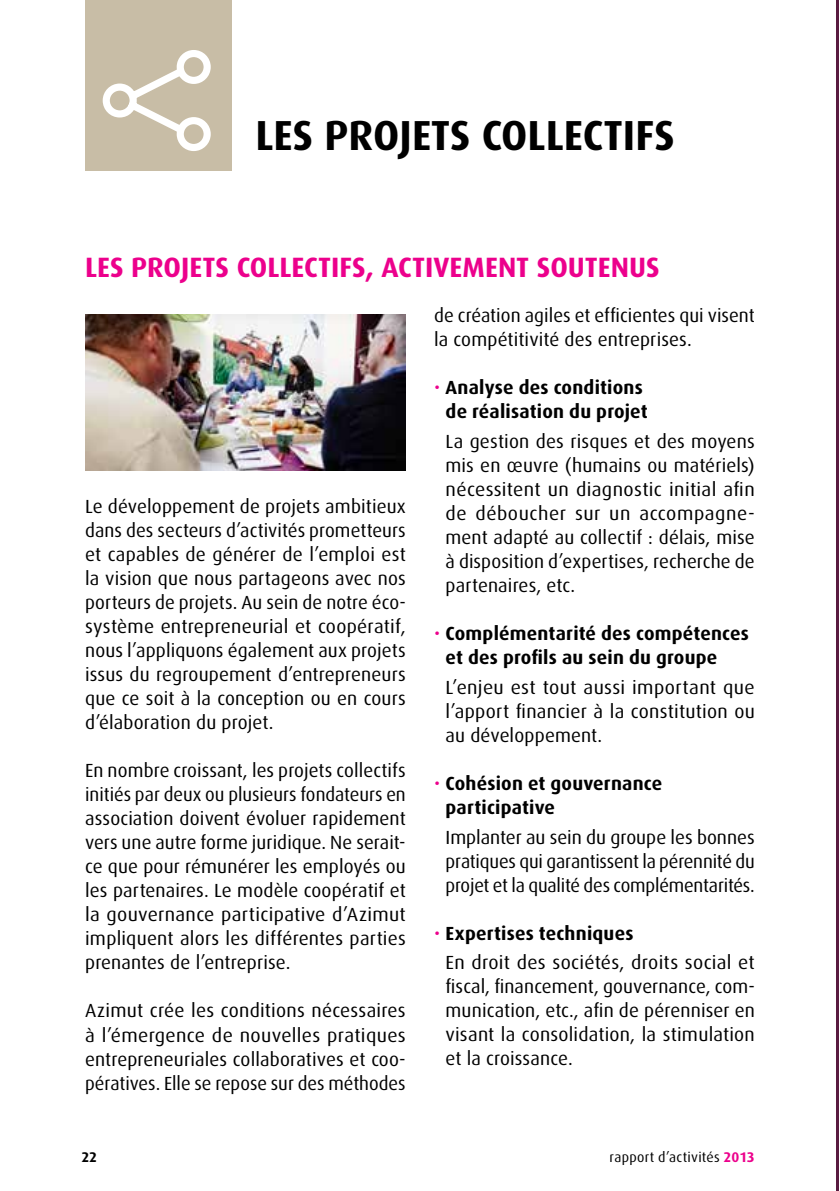
<style>
.page{position:relative;width:840px;height:1191px;background:#fff}
.page>*{position:absolute;margin:0;border:0;box-sizing:border-box;transform-origin:0 0}
.t1{font:700 42px "Dax";color:#000}
.t2{font:700 28px "Dax";color:#ec008c}
.t3{font:19px/24px "Dax";letter-spacing:.005em;color:#000;text-align:justify}
.t4{font:700 19px/24px "Dax";letter-spacing:.01em;color:#000}
.t5{font:14px "Dax";letter-spacing:.02em;color:#000}
.t6{font:700 14px "Dax";color:#000}
.s1{font-weight:400;color:#ec008c}
.s2{color:#ec008c}
.s3{font-weight:700}
.s4{font-weight:700;color:#ec008c}
</style>
<div class="page">
<div style="left:85px;top:1px;width:146px;height:169px;background:#c8bda6"></div>
<hr style="left:836px;top:1px;width:2px;height:1190px;background:#591b40">
<svg style="left:102px;top:50px;width:109px;height:101px"></svg>
<img style="left:85px;top:315px;width:320px;height:155px">
<h1 class="t1" style="left:255px;top:111px;width:420px">LES PROJETS COLLECTIFS</h1>
<h2 class="t2" style="left:85px;top:251px;width:576px">LES PROJETS COLLECTIFS, ACTIVEMENT SOUTENUS</h2>
<p class="t3" style="left:434px;top:304px;width:322px">de création agiles et efficientes qui visent la compétitivité des entreprises.</p>
<p class="t4" style="left:434px;top:376px;width:215px;text-align:center"><span class="s1">•</span> Analyse des conditions de réalisation du projet</p>
<p class="t3" style="left:445px;top:430px;width:310px">La gestion des risques et des moyens mis en œuvre (humains ou matériels) nécessitent un diagnostic initial afin de déboucher sur un accompagne&shy;ment adapté au collectif : délais, mise à disposition d’expertises, recherche de partenaires, etc.</p>
<p class="t4" style="left:445px;top:621px;width:304px;text-indent:-11px"><span class="s1">•</span> Complémentarité des compétences et des profils au sein du groupe</p>
<p class="t3" style="left:445px;top:675px;width:310px">L’enjeu est tout aussi important que l’apport financier à la constitution ou au développement.</p>
<p class="t4" style="left:445px;top:771px;width:218px;text-indent:-11px"><span class="s1">•</span> Cohésion et gouvernance participative</p>
<p class="t3" style="left:445px;top:825px;width:310px">Implanter au sein du groupe les bonnes pratiques qui garantissent la pérennité du projet et la qualité des complémentarités.</p>
<p class="t3" style="left:445px;top:918px;width:310px;line-height:29.6px;text-indent:-11px"><span class="s2">•</span> <span class="s3">Expertises techniques<br></span>En droit des sociétés, droits social et</p>
<p class="t3" style="left:445px;top:975px;width:310px">fiscal, financement, gouvernance, com&shy;munication, etc., afin de pérenniser en visant la consolidation, la stimulation et la croissance.</p>
<p class="t3" style="left:85px;top:495px;width:322px">Le développement de projets ambitieux dans des secteurs d’activités prometteurs et capables de générer de l’emploi est la vision que nous partageons avec nos porteurs de projets. Au sein de notre éco&shy;système entrepreneurial et coopératif, nous l’appliquons également aux projets issus du regroupement d’entrepreneurs que ce soit à la conception ou en cours d’élaboration du projet.</p>
<p class="t3" style="left:85px;top:759px;width:322px">En nombre croissant, les projets collectifs initiés par deux ou plusieurs fondateurs en association doivent évoluer rapidement vers une autre forme juridique. Ne serait&shy;ce que pour rémunérer les employés ou les partenaires. Le modèle coopératif et la gouvernance participative d’Azimut impliquent alors les différentes parties prenantes de l’entreprise.</p>
<p class="t3" style="left:85px;top:999px;width:322px">Azimut crée les conditions nécessaires à l’émergence de nouvelles pratiques entrepreneuriales collaboratives et coo&shy;pératives. Elle se repose sur des méthodes</p>
<p class="t6" style="left:81px;top:1149px;width:17px">22</p>
<p class="t5" style="left:609px;top:1149px;width:147px">rapport d’activités <span class="s4">2013</span></p>
</div>
